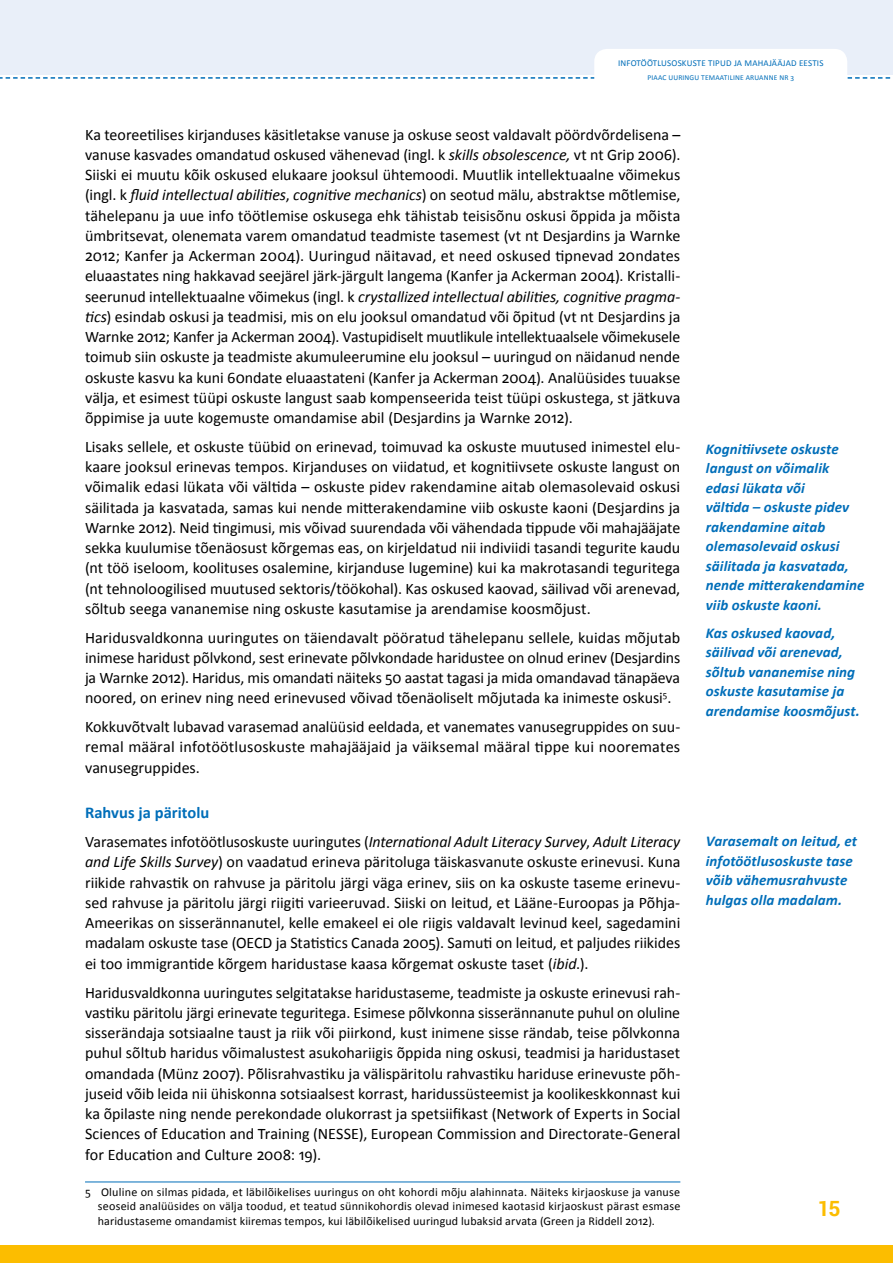
<style>
.page{position:relative;width:893px;height:1263px;background:#fff}
.page>*{position:absolute;margin:0;border:0;box-sizing:border-box;transform-origin:0 0}
.t1{font:700 21px "Roboto";color:#fcbd00}
.t2{font:700 16.5px "Calibri";color:#006eb9}
.t3{font:16.05px/20.2px "Calibri";color:#000;text-align:justify}
.t4{font:italic 700 15px/19.5px "Calibri";letter-spacing:.005em;color:#006eb9}
.t5{font:12px/14.2px "Calibri";letter-spacing:.01em;color:#000;text-align:justify}
.t6{font:9px "Calibri";letter-spacing:.02em;color:#006eb9}
.t7{font:7.5px "Calibri";letter-spacing:.02em;color:#006eb9}
.s1{font-style:italic}
</style>
<div class="page">
<div style="left:0;top:0;width:893px;height:75px;background:#e9eff9"></div>
<svg style="left:0;top:77px;width:594px;height:2px"></svg>
<svg style="left:847px;top:77px;width:44px;height:2px"></svg>
<div style="left:594px;top:49px;width:253px;height:62px;background:#fff;border-radius:13px"></div>
<div style="left:0;top:1245px;width:893px;height:18px;background:#fcbd00"></div>
<hr style="left:85px;top:1181px;width:595px;height:1px;background:#006eb9">
<p class="t6" style="left:618px;top:58px;width:207px">Infotöötlusoskuste ti pud ja mahajääjad Eestis</p>
<p class="t7" style="left:647px;top:73px;width:148px">PIAAC uuri ngu temaati li ne aruanne nr 3</p>
<p class="t3" style="left:85px;top:123px;width:597px">Ka teoreetilises kirjanduses käsitletakse vanuse ja oskuse seost valdavalt pöördvõrdelisena – vanuse kasvades omandatud oskused vähenevad (ingl. k <span class="s1">skills obsolescence,</span> vt nt Grip 2006).<br>Siiski ei muutu kõik oskused elukaare jooksul ühtemoodi. Muutlik intellektuaalne võimekus (ingl. k <span class="s1">fluid intellectual abilities</span>, <span class="s1">cognitive mechanics</span>) on seotud mälu, abstraktse mõtlemise, tähelepanu ja uue info töötlemise oskusega ehk tähistab teisisõnu oskusi õppida ja mõista ümbritsevat, olenemata varem omandatud teadmiste tasemest (vt nt Desjardins ja Warnke 2012; Kanfer ja Ackerman 2004). Uuringud näitavad, et need oskused tipnevad 20ndates eluaastates ning hakkavad seejärel järk-järgult langema (Kanfer ja Ackerman 2004). Kristalli&shy;seerunud intellektuaalne võimekus (ingl. k <span class="s1">crystallized intellectual abilities, cognitive pragma&shy;tics</span>) esindab oskusi ja teadmisi, mis on elu jooksul omandatud või õpitud (vt nt Desjardins ja Warnke 2012; Kanfer ja Ackerman 2004). Vastupidiselt muutlikule intellektuaalsele võimekusele toimub siin oskuste ja teadmiste akumuleerumine elu jooksul – uuringud on näidanud nende oskuste kasvu ka kuni 60ndate eluaastateni (Kanfer ja Ackerman 2004). Analüüsides tuuakse välja, et esimest tüüpi oskuste langust saab kompenseerida teist tüüpi oskustega, st jätkuva õppimise ja uute kogemuste omandamise abil (Desjardins ja Warnke 2012).</p>
<p class="t3" style="left:85px;top:436px;width:597px">Lisaks sellele, et oskuste tüübid on erinevad, toimuvad ka oskuste muutused inimestel elu&shy;kaare jooksul erinevas tempos. Kirjanduses on viidatud, et kognitiivsete oskuste langust on võimalik edasi lükata või vältida – oskuste pidev rakendamine aitab olemasolevaid oskusi säilitada ja kasvatada, samas kui nende mitterakendamine viib oskuste kaoni (Desjardins ja Warnke 2012). Neid tingimusi, mis võivad suurendada või vähendada tippude või mahajääjate sekka kuulumise tõenäosust kõrgemas eas, on kirjeldatud nii indiviidi tasandi tegurite kaudu (nt töö iseloom, koolituses osalemine, kirjanduse lugemine) kui ka makrotasandi teguritega (nt tehnoloogilised muutused sektoris/töökohal). Kas oskused kaovad, säilivad või arenevad, sõltub seega vananemise ning oskuste kasutamise ja arendamise koosmõjust.</p>
<p class="t3" style="left:85px;top:626px;width:597px">Haridusvaldkonna uuringutes on täiendavalt pööratud tähelepanu sellele, kuidas mõjutab inimese haridust põlvkond, sest erinevate põlvkondade haridustee on olnud erinev (Desjardins ja Warnke 2012). Haridus, mis omandati näiteks 50 aastat tagasi ja mida omandavad tänapäeva noored, on erinev ning need erinevused võivad tõenäoliselt mõjutada ka inimeste oskusi<sup>5</sup>.</p>
<p class="t3" style="left:85px;top:716px;width:597px">Kokkuvõtvalt lubavad varasemad analüüsid eeldada, et vanemates vanusegruppides on suu&shy;remal määral infotöötlusoskuste mahajääjaid ja väiksemal määral tippe kui nooremates vanusegruppides.</p>
<p class="t2" style="left:85px;top:803px;width:126px">Rahvus ja päritolu</p>
<p class="t3" style="left:85px;top:831px;width:597px">Varasemates infotöötlusoskuste uuringutes (<span class="s1">International Adult Literacy Survey</span>, <span class="s1">Adult Literacy and Life Skills Survey</span>) on vaadatud erineva päritoluga täiskasvanute oskuste erinevusi. Kuna riikide rahvastik on rahvuse ja päritolu järgi väga erinev, siis on ka oskuste taseme erinevu&shy;sed rahvuse ja päritolu järgi riigiti varieeruvad. Siiski on leitud, et Lääne-Euroopas ja Põhja-Ameerikas on sisserännanutel, kelle emakeel ei ole riigis valdavalt levinud keel, sagedamini madalam oskuste tase (OECD ja Statistics Canada 2005). Samuti on leitud, et paljudes riikides ei too immigrantide kõrgem haridustase kaasa kõrgemat oskuste taset (<span class="s1">ibid</span>.).</p>
<p class="t3" style="left:85px;top:981px;width:597px">Haridusvaldkonna uuringutes selgitatakse haridustaseme, teadmiste ja oskuste erinevusi rah&shy;vastiku päritolu järgi erinevate teguritega. Esimese põlvkonna sisserännanute puhul on oluline sisserändaja sotsiaalne taust ja riik või piirkond, kust inimene sisse rändab, teise põlvkonna puhul sõltub haridus võimalustest asukohariigis õppida ning oskusi, teadmisi ja haridustaset omandada (Münz 2007). Põlisrahvastiku ja välispäritolu rahvastiku hariduse erinevuste põh&shy;juseid võib leida nii ühiskonna sotsiaalsest korrast, haridussüsteemist ja koolikeskkonnast kui ka õpilaste ning nende perekondade olukorrast ja spetsiifikast (Network of Experts in Social Sciences of Education and Training (NESSE), European Commission and Directorate-General for Education and Culture 2008: 19).</p>
<p class="t5" style="left:98px;top:1184px;width:584px;text-indent:-13px">5 Oluline on silmas pidada, et läbilõikelises uuringus on oht kohordi mõju alahinnata. Näiteks kirjaoskuse ja vanuse seoseid analüüsides on välja toodud, et teatud sünnikohordis olevad inimesed kaotasid kirjaoskust pärast esmase haridustaseme omandamist kiiremas tempos, kui läbilõikelised uuringud lubaksid arvata (Green ja Riddell 2012).</p>
<p class="t4" style="left:706px;top:439px;width:160px">Kognitiivsete oskuste langust on võimalik edasi lükata või<br>vältida – oskuste pidev rakendamine aitab olemasolevaid oskusi säilitada ja kasvatada, nende mitterakendamine viib oskuste kaoni.</p>
<p class="t4" style="left:706px;top:623px;width:156px">Kas oskused kaovad, säilivad või arenevad, sõltub vananemise ning oskuste kasutamise ja arendamise koosmõjust.</p>
<p class="t4" style="left:706px;top:831px;width:153px">Varasemalt on leitud, et infotöötlusoskuste tase võib vähemusrahvuste hulgas olla madalam.</p>
<h1 class="t1" style="left:818px;top:1194px;width:24px">15</h1>
</div>
